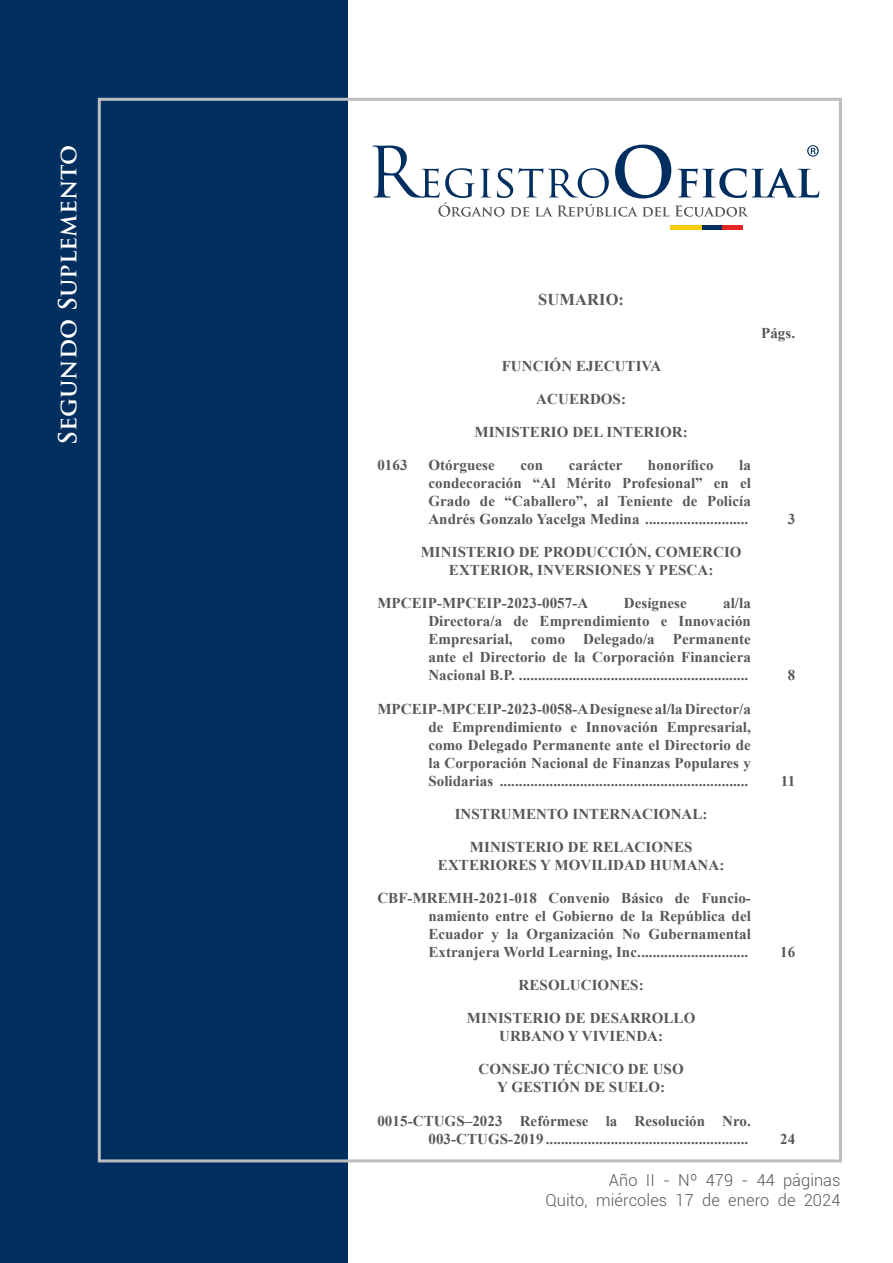
<style>
.page{position:relative;width:893px;height:1263px;background:#fff}
.page>*{position:absolute;margin:0;border:0;box-sizing:border-box;transform-origin:0 0}
.t1{font:700 24.3px "Trajan Pro";letter-spacing:.005em;color:#fff}
.t2{font:300 16.5px "Roboto";letter-spacing:.005em;color:#57585a}
.Sumario_Title{font:700 16.5px "Times New Roman";letter-spacing:.005em;color:#57585a}
.Sumario_Tab_1{font:700 15px/18px "Times New Roman";letter-spacing:.005em;color:#57585a;text-align:justify}
.Sumario_Center{font:700 15px/18px "Times New Roman";letter-spacing:.005em;color:#57585a;text-align:center}
.Sumario_Numero{font:700 15px "Times New Roman";letter-spacing:.005em;color:#57585a}
</style>
<div class="page">
<div style="left:0;top:0;width:348px;height:1263px;background:#002e5e"></div>
<div style="left:670px;top:225px;width:32px;height:5px;background:#fccd0a"></div>
<div style="left:702px;top:225px;width:21px;height:5px;background:#002e5e"></div>
<div style="left:723px;top:225px;width:20px;height:5px;background:#e42625"></div>
<svg style="left:372px;top:145px;width:447px;height:72px"></svg>
<p class="t1" style="left:53px;top:445px;width:302px;rotate:-90deg">Segundo Suplemento</p>
<p class="Sumario_Title" style="left:538px;top:288px;width:87px">SUMARIO:</p>
<p class="Sumario_Center" style="left:502px;top:356px;width:161px">FUNCIÓN EJECUTIVA</p>
<p class="Sumario_Center" style="left:536px;top:390px;width:91px">ACUERDOS:</p>
<p class="Sumario_Center" style="left:474px;top:423px;width:215px">MINISTERIO DEL INTERIOR:</p>
<p class="Sumario_Tab_1" style="left:377px;top:456px;width:32px">0163</p>
<p class="Sumario_Tab_1" style="left:428px;top:456px;width:68px">Otórguese</p>
<p class="Sumario_Tab_1" style="left:520px;top:456px;width:24px">con</p>
<p class="Sumario_Tab_1" style="left:569px;top:456px;width:55px">carácter</p>
<p class="Sumario_Tab_1" style="left:648px;top:456px;width:67px">honorífico</p>
<p class="Sumario_Tab_1" style="left:428px;top:456px;width:324px;text-indent:311px">la condecoración “Al Mérito Profesional” en el Grado de “Caballero”, al Teniente de Policía Andrés Gonzalo Yacelga Medina ...........................</p>
<p class="Sumario_Center" style="left:421px;top:543px;width:322px">MINISTERIO DE PRODUCCIÓN, COMERCIO<br>EXTERIOR, INVERSIONES Y PESCA:</p>
<p class="Sumario_Tab_1" style="left:377px;top:594px;width:212px">MPCEIP-MPCEIP-2023-0057-A</p>
<p class="Sumario_Tab_1" style="left:624px;top:594px;width:65px">Desígnese</p>
<p class="Sumario_Tab_1" style="left:428px;top:594px;width:324px;text-indent:295px">al/la Directora/a de Emprendimiento e Innovación Empresarial, como Delegado/a Permanente ante el Directorio de la Corporación Financiera Nacional B.P. ............................................................</p>
<p class="Sumario_Tab_1" style="left:428px;top:699px;width:324px;text-indent:-51px">MPCEIP-MPCEIP-2023-0058-ADesígnese al/laDirector/a de Emprendimiento e Innovación Empresarial, como Delegado Permanente ante el Directorio de la Corporación Nacional de Finanzas Populares y Solidarias .................................................................</p>
<p class="Sumario_Center" style="left:455px;top:804px;width:254px">INSTRUMENTO INTERNACIONAL:</p>
<p class="Sumario_Center" style="left:438px;top:837px;width:288px">MINISTERIO DE RELACIONES<br>EXTERIORES Y MOVILIDAD HUMANA:</p>
<p class="Sumario_Tab_1" style="left:428px;top:888px;width:324px;text-indent:-51px">CBF-MREMH-2021-018 Convenio Básico de Funcio&shy;namiento entre el Gobierno de la República del Ecuador y la Organización No Gubernamental Extranjera World Learning, Inc.............................</p>
<p class="Sumario_Center" style="left:519px;top:976px;width:127px">RESOLUCIONES:</p>
<p class="Sumario_Center" style="left:467px;top:1009px;width:230px">MINISTERIO DE DESARROLLO<br>URBANO Y VIVIENDA:</p>
<p class="Sumario_Center" style="left:479px;top:1060px;width:207px">CONSEJO TÉCNICO DE USO</p>
<p class="Sumario_Center" style="left:497px;top:1078px;width:169px">Y GESTIÓN DE SUELO:</p>
<p class="Sumario_Tab_1" style="left:377px;top:1111px;width:375px;text-align:right">0015-CTUGS–2023 Refórmese la Resolución Nro.<br>003-CTUGS-2019 .....................................................</p>
<p class="Sumario_Numero" style="left:761px;top:322px;width:36px">Págs.</p>
<p class="Sumario_Numero" style="left:788px;top:509px;width:9px">3</p>
<p class="Sumario_Numero" style="left:788px;top:665px;width:9px">8</p>
<p class="Sumario_Numero" style="left:781px;top:770px;width:16px">11</p>
<p class="Sumario_Numero" style="left:780px;top:941px;width:17px">16</p>
<p class="Sumario_Numero" style="left:780px;top:1128px;width:17px">24</p>
<p class="t2" style="left:609px;top:1169px;width:233px">Año II - Nº 479 - 44 páginas</p>
<p class="t2" style="left:545px;top:1189px;width:297px">Quito, miércoles 17 de enero de 2024</p>
</div>
